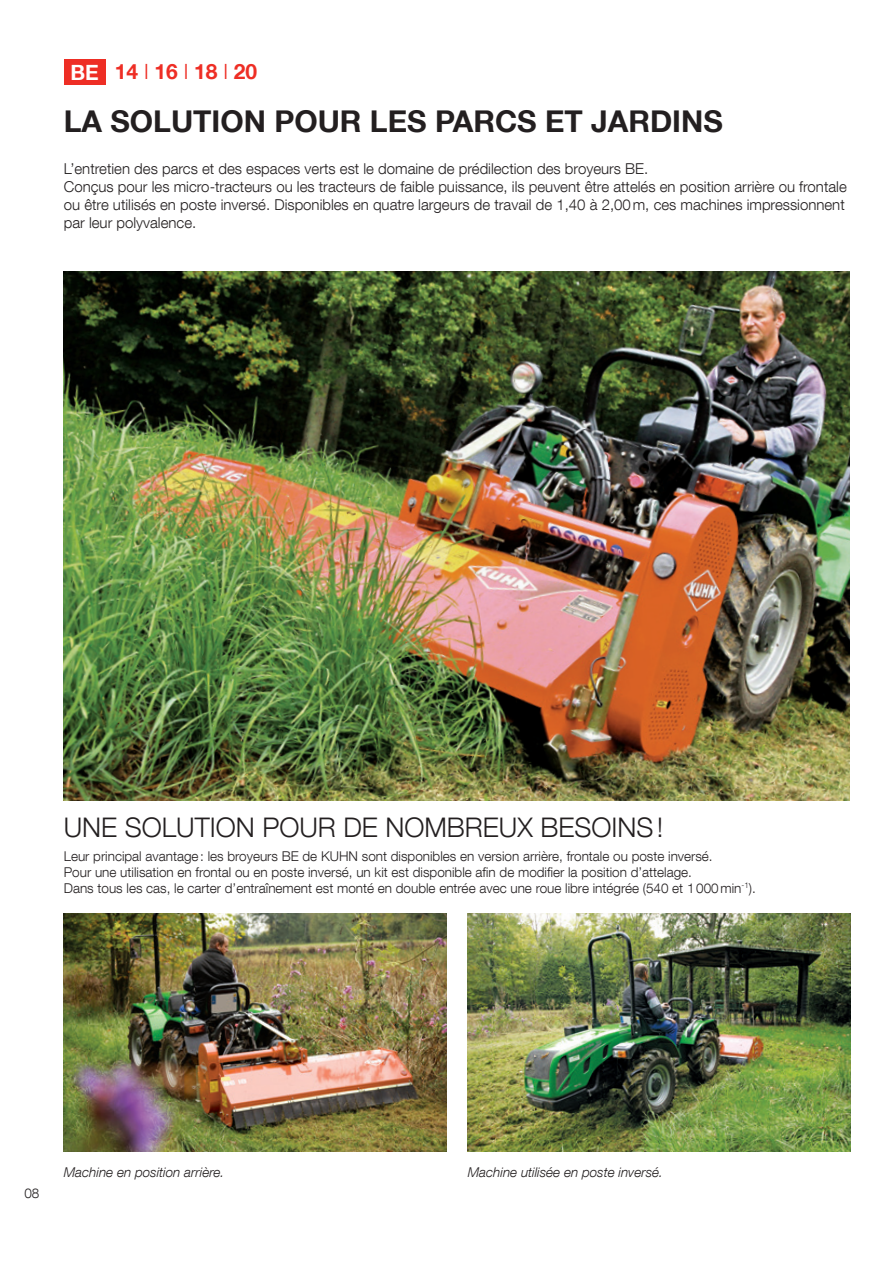
<style>
.page{position:relative;width:893px;height:1263px;background:#fff}
.page>*{position:absolute;margin:0;border:0;box-sizing:border-box;transform-origin:0 0}
.t1{font:700 30px "Helvetica Neue LT Com";color:#231f20}
.t2{font:300 27px "Helvetica Neue LT Com";color:#231f20}
.t3{font:700 21px "Helvetica Neue LT Com";color:#ee2e25}
.t4{font:700 21px "Helvetica Neue LT Com";color:#fff}
.t5{font:300 15px/18px "Helvetica Neue LT Com";color:#231f20}
.t6{font:300 13.5px "Helvetica Neue LT Com";color:#231f20}
.t7{font:italic 300 13.5px "Helvetica Neue LT Com";color:#231f20}
.s1{font-weight:300}
</style>
<div class="page">
<div style="left:64px;top:60px;width:41px;height:25px;background:#ee2e25"></div>
<img style="left:64px;top:271px;width:786px;height:529px">
<img style="left:64px;top:913px;width:382px;height:238px">
<img style="left:468px;top:913px;width:382px;height:238px">
<p class="t4" style="left:70px;top:59px;width:30px">BE</p>
<p class="t3" style="left:115px;top:59px;width:144px">14 <span class="s1">I</span> 16 <span class="s1">I</span> 18 <span class="s1">I</span> 20</p>
<p class="t1" style="left:64px;top:102px;width:661px">LA SOLUTION POUR LES PARCS ET JARDINS</p>
<p class="t5" style="left:64px;top:159px;width:586px">L’entretien des parcs et des espaces verts est le domaine de prédilection des broyeurs BE.</p>
<p class="t5" style="left:64px;top:177px;width:784px">Conçus pour les micro-tracteurs ou les tracteurs de faible puissance, ils peuvent être attelés en position arrière ou frontale ou être utilisés en poste inversé. Disponibles en quatre largeurs de travail de 1,40 à 2,00m, ces machines impressionnent par leur polyvalence.</p>
<p class="t2" style="left:64px;top:811px;width:601px">UNE SOLUTION POUR DE NOMBREUX BESOINS!</p>
<p class="t6" style="left:64px;top:847px;width:650px">Leur principal avantage: les broyeurs BE de KUHN sont disponibles en version arrière, frontale ou poste inversé.</p>
<p class="t6" style="left:64px;top:864px;width:630px">Pour une utilisation en frontal ou en poste inversé, un kit est disponible afin de modifier la position d’attelage.</p>
<p class="t6" style="left:64px;top:880px;width:693px">Dans tous les cas, le carter d’entraînement est monté en double entrée avec une roue libre intégrée (540 et 1000min<sup>-1</sup>).</p>
<p class="t6" style="left:25px;top:1185px;width:16px">08</p>
<p class="t7" style="left:64px;top:1164px;width:162px">Machine en position arrière.</p>
<p class="t7" style="left:468px;top:1164px;width:197px">Machine utilisée en poste inversé.</p>
</div>
